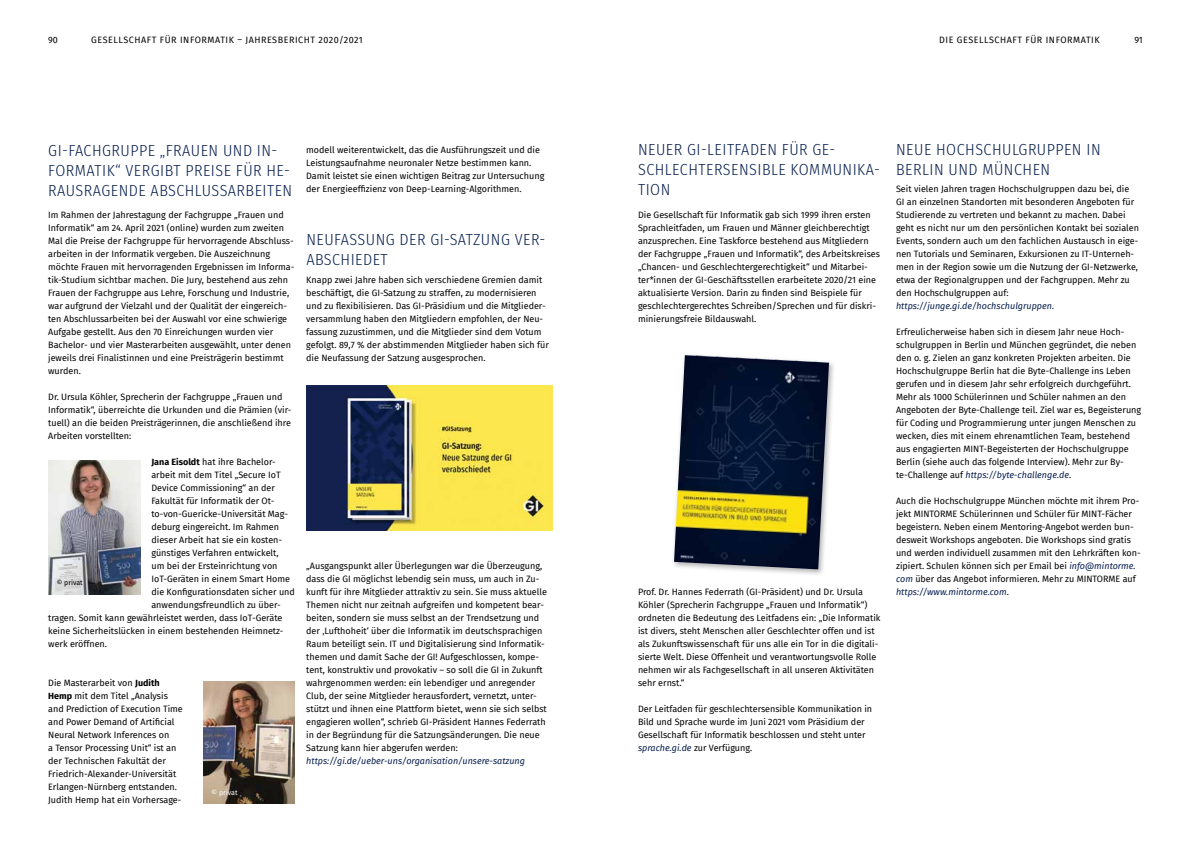
<style>
.page{position:relative;width:1191px;height:842px;background:#fff}
.page>*{position:absolute;margin:0;border:0;box-sizing:border-box;transform-origin:0 0}
.t1{font:300 16px/20px "Fira Sans Condensed";letter-spacing:.03em;color:#071e4f}
.t2{font:9px/13px "Fira Sans";color:#000}
.t3{font:italic 9px "Fira Sans";color:#071e4f}
.t4{font:9px "Fira Sans";letter-spacing:.06em;color:#000}
.t5{font:7px "Fira Sans";color:#000}
.t6{font:7px "Fira Sans";color:#fff}
.s1{font-weight:700}
.s2{font-style:italic;color:#071e4f}
</style>
<div class="page">
<div style="left:671px;top:352px;width:165px;height:224px;background:#000;opacity:.3"></div>
<img style="left:674px;top:355px;width:155px;height:214px">
<img style="left:306px;top:386px;width:247px;height:144px">
<img style="left:48px;top:461px;width:92px;height:133px">
<img style="left:203px;top:682px;width:92px;height:121px">
<p class="t2" style="left:48px;top:33px;width:11px">90</p>
<p class="t4" style="left:91px;top:33px;width:273px">GESELLSCHAFT FÜR INFORMATIK – JAHRESBERICHT 2020/2021</p>
<p class="t4" style="left:939px;top:33px;width:162px">DIE GESELLSCHAFT FÜR INFORMATIK</p>
<p class="t2" style="left:1134px;top:33px;width:10px">91</p>
<h1 class="t1" style="left:48px;top:141px;width:245px">GI-FACHGRUPPE „FRAUEN UND IN-<br>FORMATIK“ VERGIBT PREISE FÜR HE-<br>RAUSRAGENDE ABSCHLUSSARBEITEN</h1>
<p class="t2" style="left:48px;top:208px;width:248px">Im Rahmen der Jahrestagung der Fachgruppe „Frauen und Informatik“ am 24. April 2021 (online) wurden zum zweiten Mal die Preise der Fachgruppe für hervorragende Abschluss&shy;arbeiten in der Informatik vergeben. Die Auszeichnung möchte Frauen mit hervorragenden Ergebnissen im Informa&shy;tik-Studium sichtbar machen. Die Jury, bestehend aus zehn Frauen der Fachgruppe aus Lehre, Forschung und Industrie, war aufgrund der Vielzahl und der Qualität der eingereich&shy;ten Abschlussarbeiten bei der Auswahl vor eine schwierige Aufgabe gestellt. Aus den 70 Einreichungen wurden vier Bachelor- und vier Masterarbeiten ausgewählt, unter denen jeweils drei Finalistinnen und eine Preisträgerin bestimmt wurden.</p>
<p class="t2" style="left:48px;top:390px;width:245px">Dr. Ursula Köhler, Sprecherin der Fachgruppe „Frauen und Informatik“, überreichte die Urkunden und die Prämien (vir&shy;tuell) an die beiden Preisträgerinnen, die anschließend ihre Arbeiten vorstellten:</p>
<p class="t2" style="left:151px;top:455px;width:126px"><span class="s1">Jana Eisoldt</span> hat ihre Bachelor-</p>
<p class="t2" style="left:151px;top:468px;width:131px">arbeit mit dem Titel „Secure IoT</p>
<p class="t2" style="left:151px;top:481px;width:125px">Device Commissioning“ an der</p>
<p class="t2" style="left:151px;top:494px;width:124px">Fakultät für Informatik der Ot-</p>
<p class="t2" style="left:151px;top:507px;width:138px">to-von-Guericke-Universität Mag-</p>
<p class="t2" style="left:151px;top:520px;width:129px">deburg eingereicht. Im Rahmen</p>
<p class="t2" style="left:151px;top:533px;width:132px">dieser Arbeit hat sie ein kosten-</p>
<p class="t2" style="left:151px;top:546px;width:129px">günstiges Verfahren entwickelt,</p>
<p class="t2" style="left:151px;top:559px;width:128px">um bei der Ersteinrichtung von</p>
<p class="t2" style="left:151px;top:572px;width:140px">IoT-Geräten in einem Smart Home</p>
<p class="t2" style="left:151px;top:585px;width:145px">die Konfigurationsdaten sicher und</p>
<p class="t2" style="left:151px;top:598px;width:131px">anwendungsfreundlich zu über-</p>
<p class="t2" style="left:48px;top:611px;width:236px">tragen. Somit kann gewährleistet werden, dass IoT-Geräte</p>
<p class="t2" style="left:48px;top:624px;width:237px">keine Sicherheitslücken in einem bestehenden Heimnetz-</p>
<p class="t2" style="left:48px;top:637px;width:60px">werk eröffnen.</p>
<p class="t2" style="left:48px;top:676px;width:136px">Die Masterarbeit von <span class="s1">Judith<br>Hemp</span> mit dem Titel „Analysis and Prediction of Execution Time and Power Demand of Artificial<br>Neural Network Inferences on<br>a Tensor Processing Unit“ ist an der Technischen Fakultät der<br>Friedrich-Alexander-Universität<br>Erlangen-Nürnberg entstanden.<br>Judith Hemp hat ein Vorhersage-</p>
<p class="t5" style="left:57px;top:577px;width:28px">© privat</p>
<p class="t6" style="left:211px;top:787px;width:28px">© privat</p>
<p class="t2" style="left:306px;top:143px;width:240px">modell weiterentwickelt, das die Ausführungszeit und die Leistungsaufnahme neuronaler Netze bestimmen kann.<br>Damit leistet sie einen wichtigen Beitrag zur Untersuchung der Energieeffizienz von Deep-Learning-Algorithmen.</p>
<h1 class="t1" style="left:306px;top:230px;width:241px">NEUFASSUNG DER GI-SATZUNG VER-<br>ABSCHIEDET</h1>
<p class="t2" style="left:306px;top:273px;width:244px">Knapp zwei Jahre haben sich verschiedene Gremien damit beschäftigt, die GI-Satzung zu straffen, zu modernisieren und zu flexibilisieren. Das GI-Präsidium und die Mitglieder&shy;versammlung haben den Mitgliedern empfohlen, der Neu&shy;fassung zuzustimmen, und die Mitglieder sind dem Votum gefolgt. 89,7 % der abstimmenden Mitglieder haben sich für die Neufassung der Satzung ausgesprochen.</p>
<p class="t2" style="left:306px;top:559px;width:242px">„Ausgangspunkt aller Überlegungen war die Überzeugung, dass die GI möglichst lebendig sein muss, um auch in Zu&shy;kunft für ihre Mitglieder attraktiv zu sein. Sie muss aktuelle Themen nicht nur zeitnah aufgreifen und kompetent bear&shy;beiten, sondern sie muss selbst an der Trendsetzung und der ‚Lufthoheit‘ über die Informatik im deutschsprachigen Raum beteiligt sein. IT und Digitalisierung sind Informatik&shy;themen und damit Sache der GI! Aufgeschlossen, kompe&shy;tent, konstruktiv und provokativ – so soll die GI in Zukunft wahrgenommen werden: ein lebendiger und anregender Club, der seine Mitglieder herausfordert, vernetzt, unter&shy;stützt und ihnen eine Plattform bietet, wenn sie sich selbst engagieren wollen“, schrieb GI-Präsident Hannes Federrath in der Begründung für die Satzungsänderungen. Die neue Satzung kann hier abgerufen werden:</p>
<p class="t3" style="left:306px;top:754px;width:220px">https://gi.de/ueber-uns/organisation/unsere-satzung</p>
<h1 class="t1" style="left:638px;top:140px;width:243px">NEUER GI-LEITFADEN FÜR GE-<br>SCHLECHTERSENSIBLE KOMMUNIKA-<br>TION</h1>
<p class="t2" style="left:638px;top:208px;width:243px">Die Gesellschaft für Informatik gab sich 1999 ihren ersten Sprachleitfaden, um Frauen und Männer gleichberechtigt anzusprechen. Eine Taskforce bestehend aus Mitgliedern der Fachgruppe „Frauen und Informatik“, des Arbeitskreises „Chancen- und Geschlechtergerechtigkeit“ und Mitarbei&shy;ter*innen der GI-Geschäftsstellen erarbeitete 2020/21 eine aktualisierte Version. Darin zu finden sind Beispiele für geschlechtergerechtes Schreiben/Sprechen und für diskri&shy;minierungsfreie Bildauswahl.</p>
<p class="t2" style="left:638px;top:585px;width:244px">Prof. Dr. Hannes Federrath (GI-Präsident) und Dr. Ursula Köhler (Sprecherin Fachgruppe „Frauen und Informatik“) ordneten die Bedeutung des Leitfadens ein: „Die Informatik ist divers, steht Menschen aller Geschlechter offen und ist als Zukunftswissenschaft für uns alle ein Tor in die digitali&shy;sierte Welt. Diese Offenheit und verantwortungsvolle Rolle nehmen wir als Fachgesellschaft in all unseren Aktivitäten sehr ernst.“</p>
<p class="t2" style="left:638px;top:702px;width:236px">Der Leitfaden für geschlechtersensible Kommunikation in Bild und Sprache wurde im Juni 2021 vom Präsidium der Gesellschaft für Informatik beschlossen und steht unter <span class="s2">sprache.gi.de</span> zur Verfügung.</p>
<h1 class="t1" style="left:896px;top:140px;width:206px">NEUE HOCHSCHULGRUPPEN IN<br>BERLIN UND MÜNCHEN</h1>
<p class="t2" style="left:896px;top:182px;width:244px">Seit vielen Jahren tragen Hochschulgruppen dazu bei, die GI an einzelnen Standorten mit besonderen Angeboten für Studierende zu vertreten und bekannt zu machen. Dabei geht es nicht nur um den persönlichen Kontakt bei sozialen Events, sondern auch um den fachlichen Austausch in eige&shy;nen Tutorials und Seminaren, Exkursionen zu IT-Unterneh&shy;men in der Region sowie um die Nutzung der GI-Netzwerke, etwa der Regionalgruppen und der Fachgruppen. Mehr zu den Hochschulgruppen auf:</p>
<p class="t3" style="left:896px;top:299px;width:160px">https://junge.gi.de/hochschulgruppen.</p>
<p class="t2" style="left:896px;top:325px;width:247px">Erfreulicherweise haben sich in diesem Jahr neue Hoch&shy;schulgruppen in Berlin und München gegründet, die neben den o. g. Zielen an ganz konkreten Projekten arbeiten. Die Hochschulgruppe Berlin hat die Byte-Challenge ins Leben gerufen und in diesem Jahr sehr erfolgreich durchgeführt.<br>Mehr als 1000 Schülerinnen und Schüler nahmen an den Angeboten der Byte-Challenge teil. Ziel war es, Begeisterung für Coding und Programmierung unter jungen Menschen zu wecken, dies mit einem ehrenamtlichen Team, bestehend aus engagierten MINT-Begeisterten der Hochschulgruppe Berlin (siehe auch das folgende Interview). Mehr zur By&shy;te-Challenge auf <span class="s2">https://byte-challenge.de</span>.</p>
<p class="t2" style="left:896px;top:494px;width:246px">Auch die Hochschulgruppe München möchte mit ihrem Pro&shy;jekt MINTORME Schülerinnen und Schüler für MINT-Fächer begeistern. Neben einem Mentoring-Angebot werden bun&shy;desweit Workshops angeboten. Die Workshops sind gratis und werden individuell zusammen mit den Lehrkräften kon&shy;zipiert. Schulen können sich per Email bei <span class="s2">info@mintorme. com</span> über das Angebot informieren. Mehr zu MINTORME auf <span class="s2">https://www.mintorme.com</span>.</p>
</div>
